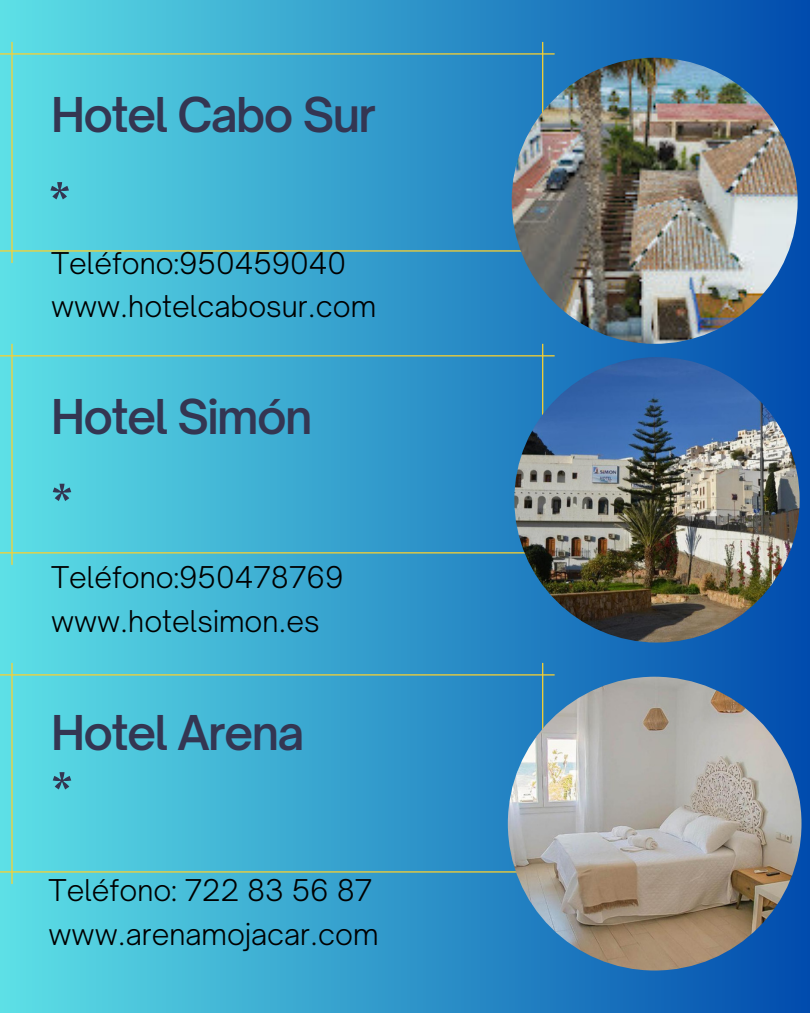
<style>
.page{position:relative;width:810px;height:1013px;background:#fff}
.page>*{position:absolute;margin:0;border:0;box-sizing:border-box;transform-origin:0 0}
.t1{font:600 52.2px "Open Sauce One";color:#343652}
.t2{font:600 45.9px "Open Sauce One";letter-spacing:-.035em;color:#343652}
.t3{font:300 28.7px "Open Sauce One";color:#000}
</style>
<div class="page">
<div style="left:0;top:0;width:810px;height:1012px;background:linear-gradient(to right,#5de0e6,#014bad)"></div>
<svg style="left:0;top:42px;width:555px;height:221px;background:#41afd1"></svg>
<svg style="left:0;top:344px;width:555px;height:221px;background:#41afd1"></svg>
<svg style="left:0;top:663px;width:555px;height:221px;background:#41b0d1"></svg>
<img style="left:512px;top:58px;width:286px;height:286px;border-radius:50%">
<img style="left:514px;top:357px;width:286px;height:285px;border-radius:50%">
<img style="left:508px;top:676px;width:294px;height:294px;border-radius:50%">
<p class="t2" style="left:51px;top:86px;width:327px">Hotel Cabo Sur</p>
<p class="t1" style="left:49px;top:170px;width:24px">*</p>
<p class="t3" style="left:51px;top:245px;width:297px">Teléfono:950459040</p>
<p class="t3" style="left:51px;top:289px;width:327px">www.hotelcabosur.com</p>
<p class="t2" style="left:51px;top:387px;width:263px">Hotel Simón</p>
<p class="t1" style="left:51px;top:471px;width:24px">*</p>
<p class="t3" style="left:51px;top:559px;width:294px">Teléfono:950478769</p>
<p class="t3" style="left:51px;top:603px;width:270px">www.hotelsimon.es</p>
<p class="t2" style="left:51px;top:704px;width:255px">Hotel Arena</p>
<p class="t1" style="left:51px;top:759px;width:24px">*</p>
<p class="t3" style="left:49px;top:872px;width:325px">Teléfono: 722 83 56 87</p>
<p class="t3" style="left:49px;top:916px;width:332px">www.arenamojacar.com</p>
</div>
